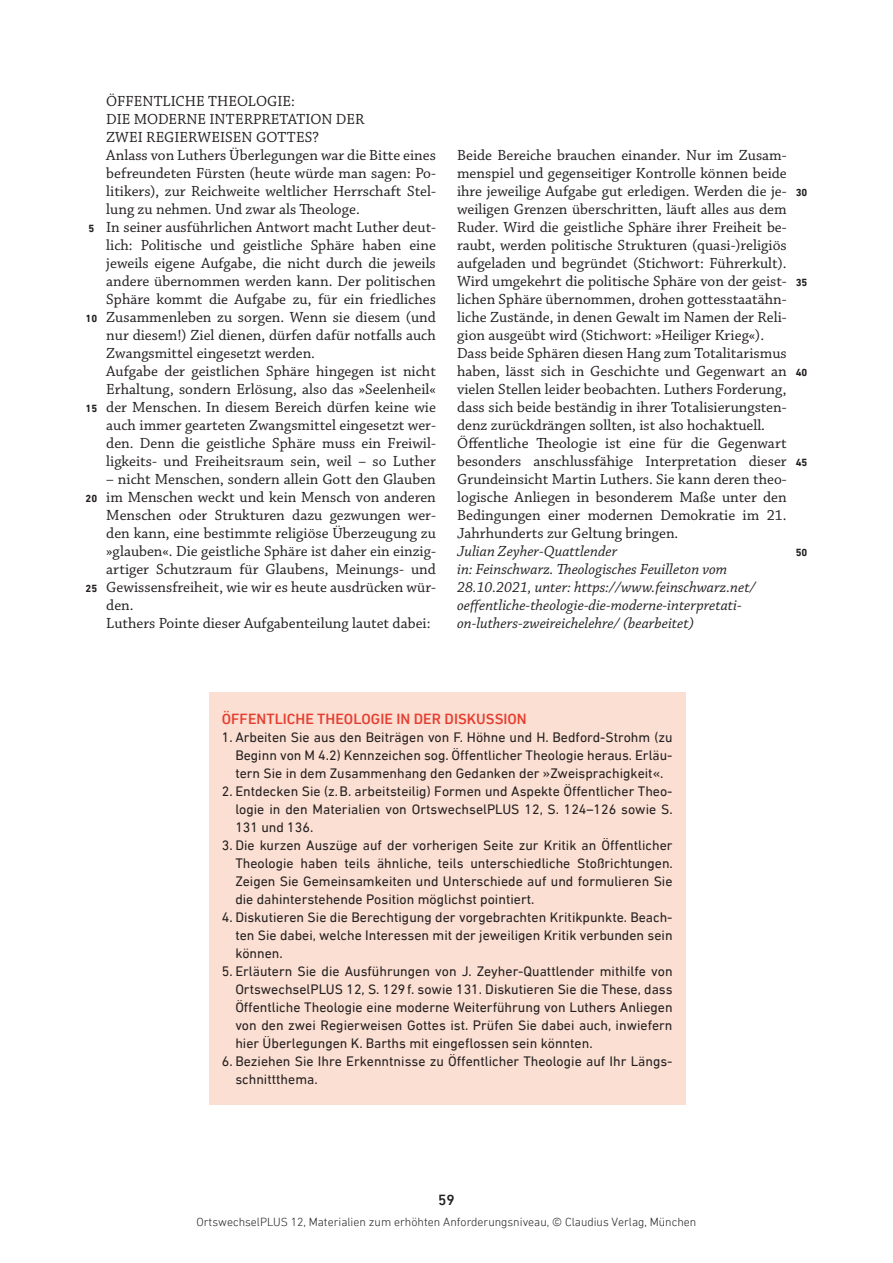
<style>
.page{position:relative;width:893px;height:1263px;background:#fff}
.page>*{position:absolute;margin:0;border:0;box-sizing:border-box;transform-origin:0 0}
.t1{font:15.45px/18px "Chaparral Pro";color:#231f20}
.t2{font:italic 15.45px/18px "Chaparral Pro";color:#231f20}
.t3{font:500 15px "DIN Next LT Pro";color:#e53e30}
.t4{font:500 15px "DIN Next LT Pro";color:#231f20}
.t5{font:13.95px/18px "DIN Next LT Pro";color:#231f20;text-align:justify}
.t6{font:300 12px "DIN Next LT Pro";color:#231f20}
.t7{font:700 10.5px "DIN Next LT Pro";color:#231f20}
</style>
<div class="page">
<div style="left:209px;top:693px;width:476px;height:412px;background:#fbdfd2"></div>
<p class="t7" style="left:88px;top:223px;width:7px">5</p>
<p class="t7" style="left:86px;top:313px;width:13px">10</p>
<p class="t7" style="left:86px;top:403px;width:13px">15</p>
<p class="t7" style="left:86px;top:493px;width:13px">20</p>
<p class="t7" style="left:86px;top:582px;width:13px">25</p>
<p class="t1" style="left:106px;top:93px;width:331px">ÖFFENTLICHE THEOLOGIE:<br>DIE MODERNE INTERPRETATION DER<br>ZWEI REGIERWEISEN GOTTES?<br>Anlass von Luthers Überlegungen war die Bitte eines befreundeten Fürsten (heute würde man sagen: Po&shy;litikers), zur Reichweite weltlicher Herrschaft Stel&shy;lung zu nehmen. Und zwar als Theologe.<br>In seiner ausführlichen Antwort macht Luther deut&shy;lich: Politische und geistliche Sphäre haben eine jeweils eigene Aufgabe, die nicht durch die jeweils andere übernommen werden kann. Der politischen Sphäre kommt die Aufgabe zu, für ein friedliches Zusammenleben zu sorgen. Wenn sie diesem (und nur diesem!) Ziel dienen, dürfen dafür notfalls auch Zwangsmittel eingesetzt werden.<br>Aufgabe der geistlichen Sphäre hingegen ist nicht Erhaltung, sondern Erlösung, also das »Seelenheil« der Menschen. In diesem Bereich dürfen keine wie auch immer gearteten Zwangsmittel eingesetzt wer&shy;den. Denn die geistliche Sphäre muss ein Freiwil&shy;ligkeits- und Freiheitsraum sein, weil – so Luther</p>
<p class="t1" style="left:106px;top:471px;width:331px">– nicht Menschen, sondern allein Gott den Glauben im Menschen weckt und kein Mensch von anderen Menschen oder Strukturen dazu gezwungen wer&shy;den kann, eine bestimmte religiöse Überzeugung zu »glauben«. Die geistliche Sphäre ist daher ein einzig&shy;artiger Schutzraum für Glaubens, Meinungs- und Gewissensfreiheit, wie wir es heute ausdrücken wür&shy;den.<br>Luthers Pointe dieser Aufgabenteilung lautet dabei:</p>
<p class="t1" style="left:457px;top:147px;width:331px">Beide Bereiche brauchen einander. Nur im Zusam&shy;menspiel und gegenseitiger Kontrolle können beide ihre jeweilige Aufgabe gut erledigen. Werden die je&shy;weiligen Grenzen überschritten, läuft alles aus dem Ruder. Wird die geistliche Sphäre ihrer Freiheit be&shy;raubt, werden politische Strukturen (quasi-)religiös aufgeladen und begründet (Stichwort: Führerkult).<br>Wird umgekehrt die politische Sphäre von der geist&shy;lichen Sphäre übernommen, drohen gottesstaatähn&shy;liche Zustände, in denen Gewalt im Namen der Reli&shy;gion ausgeübt wird (Stichwort: »Heiliger Krieg«).<br>Dass beide Sphären diesen Hang zum Totalitarismus haben, lässt sich in Geschichte und Gegenwart an vielen Stellen leider beobachten. Luthers Forderung, dass sich beide beständig in ihrer Totalisierungsten&shy;denz zurückdrängen sollten, ist also hochaktuell.<br>Öffentliche Theologie ist eine für die Gegenwart besonders anschlussfähige Interpretation dieser Grundeinsicht Martin Luthers. Sie kann deren theo&shy;logische Anliegen in besonderem Maße unter den Bedingungen einer modernen Demokratie im 21.<br>Jahrhunderts zur Geltung bringen.</p>
<p class="t2" style="left:457px;top:543px;width:300px">Julian Zeyher-Quattlender<br>in: Feinschwarz. Theologisches Feuilleton vom 28.10.2021, unter: https://www.feinschwarz.net/ oeffentliche-theologie-die-moderne-interpretati&shy;on-luthers-zweireichelehre/ (bearbeitet)</p>
<p class="t7" style="left:796px;top:187px;width:13px">30</p>
<p class="t7" style="left:796px;top:277px;width:13px">35</p>
<p class="t7" style="left:796px;top:367px;width:13px">40</p>
<p class="t7" style="left:796px;top:457px;width:13px">45</p>
<p class="t7" style="left:796px;top:546px;width:13px">50</p>
<p class="t3" style="left:222px;top:710px;width:306px">ÖFFENTLICHE THEOLOGIE IN DER DISKUSSION</p>
<p class="t5" style="left:235px;top:728px;width:439px;text-indent:-14px">1. Arbeiten Sie aus den Beiträgen von F. Höhne und H. Bedford-Strohm (zu Beginn von M 4.2) Kennzeichen sog. Öffentlicher Theologie heraus. Erläu&shy;tern Sie in dem Zusammenhang den Gedanken der »Zweisprachigkeit«.</p>
<p class="t5" style="left:235px;top:782px;width:439px;text-indent:-14px">2. Entdecken Sie (z.B. arbeitsteilig) Formen und Aspekte Öffentlicher Theo&shy;logie in den Materialien von OrtswechselPLUS 12, S. 124–126 sowie S.<br>131 und 136.</p>
<p class="t5" style="left:235px;top:836px;width:439px;text-indent:-14px">3. Die kurzen Auszüge auf der vorherigen Seite zur Kritik an Öffentlicher Theologie haben teils ähnliche, teils unterschiedliche Stoßrichtungen.<br>Zeigen Sie Gemeinsamkeiten und Unterschiede auf und formulieren Sie die dahinterstehende Position möglichst pointiert.</p>
<p class="t5" style="left:235px;top:908px;width:439px;text-indent:-14px">4. Diskutieren Sie die Berechtigung der vorgebrachten Kritikpunkte. Beach&shy;ten Sie dabei, welche Interessen mit der jeweiligen Kritik verbunden sein können.</p>
<p class="t5" style="left:235px;top:962px;width:439px;text-indent:-14px">5. Erläutern Sie die Ausführungen von J. Zeyher-Quattlender mithilfe von OrtswechselPLUS 12, S. 129f. sowie 131. Diskutieren Sie die These, dass Öffentliche Theologie eine moderne Weiterführung von Luthers Anliegen von den zwei Regierweisen Gottes ist. Prüfen Sie dabei auch, inwiefern hier Überlegungen K. Barths mit eingeflossen sein könnten.</p>
<p class="t5" style="left:235px;top:1052px;width:439px;text-indent:-14px">6. Beziehen Sie Ihre Erkenntnisse zu Öffentlicher Theologie auf Ihr Längs&shy;schnittthema.</p>
<p class="t4" style="left:438px;top:1191px;width:18px">59</p>
<p class="t6" style="left:197px;top:1215px;width:501px">OrtswechselPLUS 12, Materialien zum erhöhten Anforderungsniveau, © Claudius Verlag, München</p>
</div>
